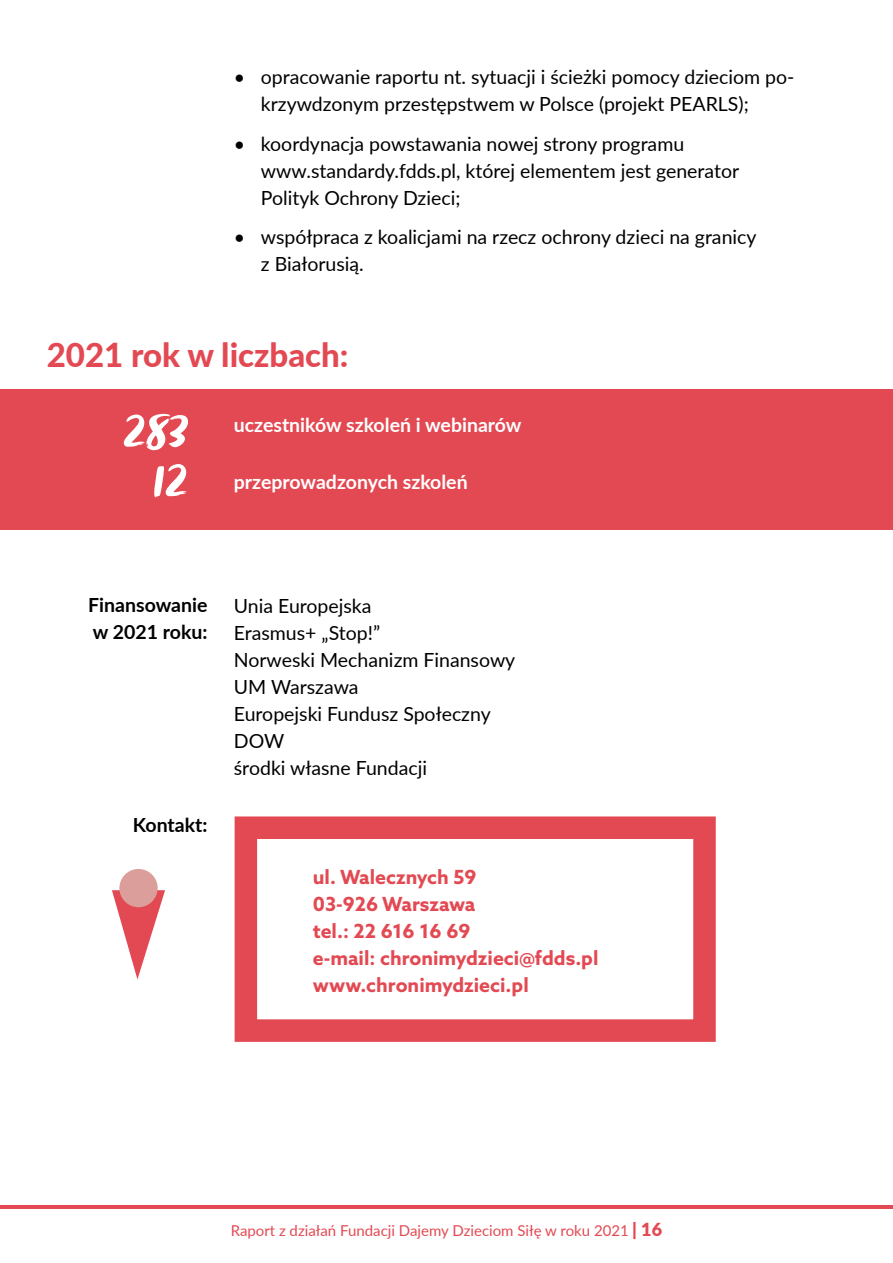
<style>
.page{position:relative;width:893px;height:1263px;background:#fff}
.page>*{position:absolute;margin:0;border:0;box-sizing:border-box;transform-origin:0 0}
.t1{font:57px/49.5px "Zooja Pro";color:#fff;text-align:center}
.t2{font:800 33px "Lato";color:#e34952}
.t3{font:19.5px/27px "Lato";color:#000}
.t4{font:700 19.5px/27px "Azo Sans";color:#e34952}
.t5{font:700 19.5px "Lato";color:#fff}
.t6{font:700 19.5px/27px "Lato";color:#000}
.t7{font:900 18px "Lato";color:#e34952}
.t8{font:15px "Lato";color:#e34952}
.s1{font-family:"Azo Sans";font-weight:400;font-size:19.5px;color:#fff}
</style>
<div class="page">
<hr style="left:0;top:1205px;width:893px;height:4px;background:#e34952">
<div style="left:0;top:389px;width:893px;height:141px;background:#e34952"></div>
<svg style="left:112px;top:890px;width:53px;height:89px"></svg>
<div style="left:119px;top:869px;width:39px;height:38px;background:#dc9e9b;border-radius:50%"></div>
<div style="left:235px;top:816px;width:481px;height:226px;border:22px solid #e34952"></div>
<p class="t3" style="left:261px;top:62px;width:535px;text-indent:-27px">• opracowanie raportu nt. sytuacji i ścieżki pomocy dzieciom po&shy;krzywdzonym przestępstwem w Polsce (projekt PEARLS);</p>
<p class="t3" style="left:261px;top:129px;width:480px;text-indent:-27px">• koordynacja powstawania nowej strony programu www.standardy.fdds.pl, której elementem jest generator<br>Polityk Ochrony Dzieci;</p>
<p class="t3" style="left:261px;top:223px;width:497px;text-indent:-27px">• współpraca z koalicjami na rzecz ochrony dzieci na granicy z Białorusią.</p>
<h2 class="t2" style="left:47px;top:330px;width:303px">2021 rok w liczbach:</h2>
<h1 class="t1" style="left:124px;top:411px;width:66px">283<br>12</h1>
<p class="t5" style="left:234px;top:410px;width:289px">uczestników szkoleń i webinarów</p>
<p class="t5" style="left:234px;top:468px;width:235px">przeprowadzonych szkoleń</p>
<p class="t6" style="left:88px;top:591px;width:121px">Finansowanie w 2021 roku:</p>
<p class="t6" style="left:133px;top:811px;width:76px">Kontakt:</p>
<p class="t3" style="left:234px;top:591px;width:283px">Unia Europejska<br>Erasmus+ „Stop!”<br>Norweski Mechanizm Finansowy<br>UM Warszawa<br>Europejski Fundusz Społeczny<br>DOW<br>środki własne Fundacji</p>
<p class="t4" style="left:313px;top:863px;width:287px">ul. Walecznych 59<br>03-926 Warszawa<br>tel.: 22 616 16 69<br>e-mail: chronimydzieci@fdds.pl www.chronimydzieci.pl</p>
<p class="t7" style="left:603px;top:1216px;width:60px"><span class="s1">11</span> | 16</p>
<p class="t8" style="left:231px;top:1219px;width:400px">Raport z działań Fundacji Dajemy Dzieciom Siłę w roku 2021</p>
</div>
